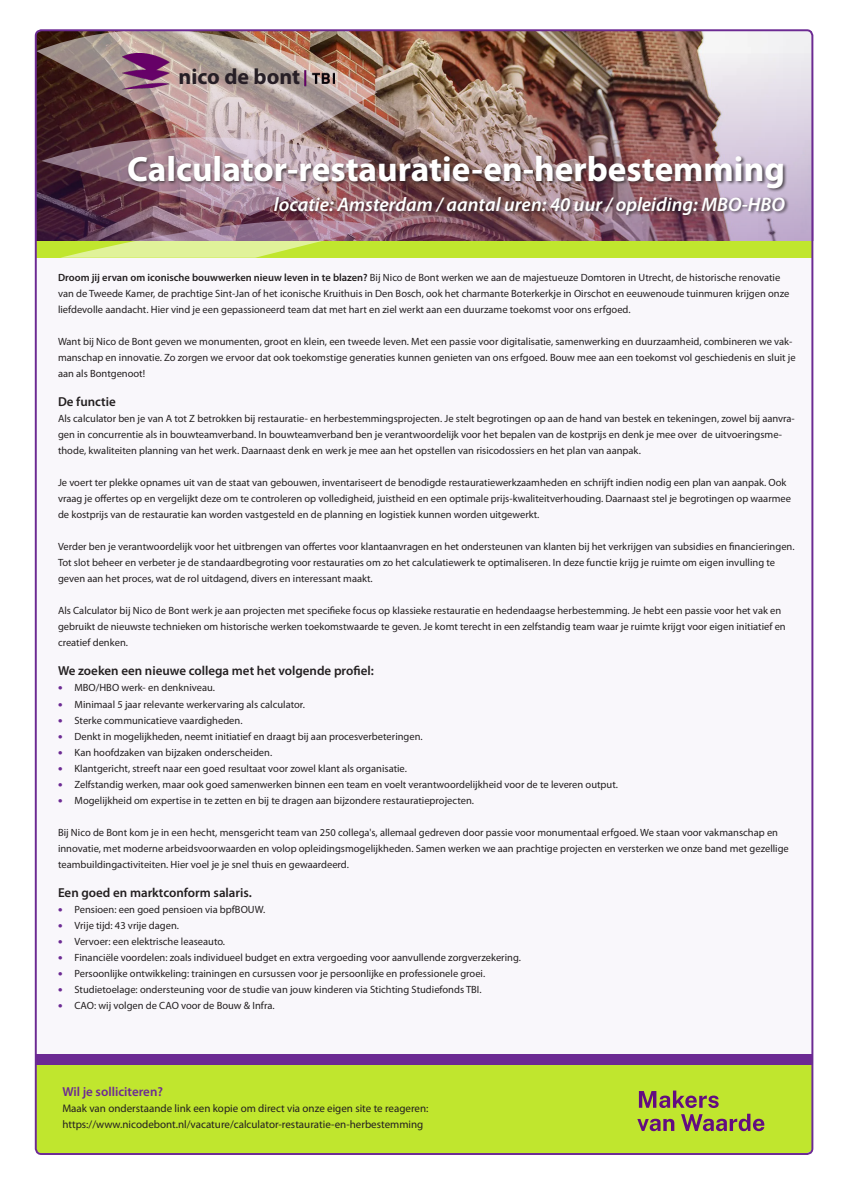
<style>
.page{position:relative;width:842px;height:1191px;background:#fff}
.page>*{position:absolute;margin:0;border:0;box-sizing:border-box;transform-origin:0 0}
.t1{font:700 35.3px "Myriad Pro";color:#fff}
.t2{font:700 22px "Myriad Pro";color:#231f20}
.t3{font:italic 600 19.6px "Myriad Pro";color:#fff}
.t4{font:600 13px "Myriad Pro";color:#231f20}
.t5{font:600 13px "Myriad Pro";color:#6c2a93}
.t6{font:11px "Myriad Pro";color:#231f20}
.t7{font:10.5px/16px "Myriad Pro";color:#231f20}
.s1{font-weight:600}
.s2{color:#6c2a93}
</style>
<div class="page">
<div style="left:35px;top:258px;width:779px;height:881px;background:#f9f7fb"></div>
<div style="left:38px;top:1064px;width:772px;height:88px;background:#c0e62e"></div>
<div style="left:36px;top:1054px;width:776px;height:10px;background:#6c2a93"></div>
<img style="left:377px;top:32px;width:433px;height:21px">
<div style="left:36px;top:241px;width:776px;height:17px;background:#c0e62e"></div>
<img style="left:38px;top:32px;width:339px;height:21px">
<svg style="left:61px;top:241px;width:260px;height:17px"></svg>
<svg style="left:637px;top:1090px;width:127px;height:41px;background:#a5a944"></svg>
<img style="left:38px;top:53px;width:772px;height:188px">
<div style="left:127px;top:154px;width:662px;height:65px;background:#231f20;opacity:.75"></div>
<p class="t2" style="left:179px;top:62px;width:123px">nico de bont</p>
<p class="t1" style="left:127px;top:146px;width:659px">Calculator-restauratie-en-herbestemming</p>
<p class="t3" style="left:274px;top:191px;width:512px">locatie: Amsterdam / aantal uren: 40 uur / opleiding: MBO-HBO</p>
<p class="t7" style="left:58px;top:270px;width:733px"><span class="s1">Droom jij ervan om iconische bouwwerken nieuw leven in te blazen?</span> Bij Nico de Bont werken we aan de majestueuze Domtoren in Utrecht, de historische renovatie van de Tweede Kamer, de prachtige Sint-Jan of het iconische Kruithuis in Den Bosch, ook het charmante Boterkerkje in Oirschot en eeuwenoude tuinmuren krijgen onze liefdevolle aandacht. Hier vind je een gepassioneerd team dat met hart en ziel werkt aan een duurzame toekomst voor ons erfgoed.</p>
<p class="t7" style="left:58px;top:334px;width:739px">Want bij Nico de Bont geven we monumenten, groot en klein, een tweede leven. Met een passie voor digitalisatie, samenwerking en duurzaamheid, combineren we vak&shy;manschap en innovatie. Zo zorgen we ervoor dat ook toekomstige generaties kunnen genieten van ons erfgoed. Bouw mee aan een toekomst vol geschiedenis en sluit je aan als Bontgenoot!</p>
<p class="t4" style="left:58px;top:394px;width:59px">De functie</p>
<p class="t7" style="left:58px;top:411px;width:738px">Als calculator ben je van A tot Z betrokken bij restauratie- en herbestemmingsprojecten. Je stelt begrotingen op aan de hand van bestek en tekeningen, zowel bij aanvra&shy;gen in concurrentie als in bouwteamverband. In bouwteamverband ben je verantwoordelijk voor het bepalen van de kostprijs en denk je mee over de uitvoeringsme&shy;thode, kwaliteiten planning van het werk. Daarnaast denk en werk je mee aan het opstellen van risicodossiers en het plan van aanpak.</p>
<p class="t7" style="left:58px;top:475px;width:734px">Je voert ter plekke opnames uit van de staat van gebouwen, inventariseert de benodigde restauratiewerkzaamheden en schrijft indien nodig een plan van aanpak. Ook vraag je offertes op en vergelijkt deze om te controleren op volledigheid, juistheid en een optimale prijs-kwaliteitverhouding. Daarnaast stel je begrotingen op waarmee de kostprijs van de restauratie kan worden vastgesteld en de planning en logistiek kunnen worden uitgewerkt.</p>
<p class="t7" style="left:58px;top:539px;width:738px">Verder ben je verantwoordelijk voor het uitbrengen van offertes voor klantaanvragen en het ondersteunen van klanten bij het verkrijgen van subsidies en financieringen.<br>Tot slot beheer en verbeter je de standaardbegroting voor restauraties om zo het calculatiewerk te optimaliseren. In deze functie krijg je ruimte om eigen invulling te geven aan het proces, wat de rol uitdagend, divers en interessant maakt.</p>
<p class="t7" style="left:58px;top:603px;width:729px">Als Calculator bij Nico de Bont werk je aan projecten met specifieke focus op klassieke restauratie en hedendaagse herbestemming. Je hebt een passie voor het vak en gebruikt de nieuwste technieken om historische werken toekomstwaarde te geven. Je komt terecht in een zelfstandig team waar je ruimte krijgt voor eigen initiatief en creatief denken.</p>
<p class="t4" style="left:58px;top:663px;width:317px">We zoeken een nieuwe collega met het volgende profiel:</p>
<p class="t7" style="left:58px;top:680px;width:158px"><span class="s2">●</span> MBO/HBO werk- en denkniveau.</p>
<p class="t7" style="left:58px;top:696px;width:248px"><span class="s2">●</span> Minimaal 5 jaar relevante werkervaring als calculator.</p>
<p class="t7" style="left:58px;top:712px;width:186px"><span class="s2">●</span> Sterke communicatieve vaardigheden.</p>
<p class="t7" style="left:58px;top:728px;width:366px"><span class="s2">●</span> Denkt in mogelijkheden, neemt initiatief en draagt bij aan procesverbeteringen.</p>
<p class="t7" style="left:58px;top:744px;width:216px"><span class="s2">●</span> Kan hoofdzaken van bijzaken onderscheiden.</p>
<p class="t7" style="left:58px;top:760px;width:350px"><span class="s2">●</span> Klantgericht, streeft naar een goed resultaat voor zowel klant als organisatie.</p>
<p class="t7" style="left:58px;top:776px;width:561px"><span class="s2">●</span> Zelfstandig werken, maar ook goed samenwerken binnen een team en voelt verantwoordelijkheid voor de te leveren output.</p>
<p class="t7" style="left:58px;top:792px;width:417px"><span class="s2">●</span> Mogelijkheid om expertise in te zetten en bij te dragen aan bijzondere restauratieprojecten.</p>
<p class="t7" style="left:58px;top:824px;width:732px">Bij Nico de Bont kom je in een hecht, mensgericht team van 250 collega's, allemaal gedreven door passie voor monumentaal erfgoed. We staan voor vakmanschap en innovatie, met moderne arbeidsvoorwaarden en volop opleidingsmogelijkheden. Samen werken we aan prachtige projecten en versterken we onze band met gezellige teambuildingactiviteiten. Hier voel je je snel thuis en gewaardeerd.</p>
<p class="t4" style="left:58px;top:884px;width:195px">Een goed en marktconform salaris.</p>
<p class="t7" style="left:58px;top:901px;width:209px"><span class="s2">●</span> Pensioen: een goed pensioen via bpfBOUW.</p>
<p class="t7" style="left:58px;top:917px;width:123px"><span class="s2">●</span> Vrije tijd: 43 vrije dagen.</p>
<p class="t7" style="left:58px;top:933px;width:169px"><span class="s2">●</span> Vervoer: een elektrische leaseauto.</p>
<p class="t7" style="left:58px;top:949px;width:464px"><span class="s2">●</span> Financiële voordelen: zoals individueel budget en extra vergoeding voor aanvullende zorgverzekering.</p>
<p class="t7" style="left:58px;top:965px;width:429px"><span class="s2">●</span> Persoonlijke ontwikkeling: trainingen en cursussen voor je persoonlijke en professionele groei.</p>
<p class="t7" style="left:58px;top:981px;width:425px"><span class="s2">●</span> Studietoelage: ondersteuning voor de studie van jouw kinderen via Stichting Studiefonds TBI.</p>
<p class="t7" style="left:58px;top:997px;width:218px"><span class="s2">●</span> CAO: wij volgen de CAO voor de Bouw &amp; Infra.</p>
<p class="t5" style="left:62px;top:1083px;width:102px">Wil je solliciteren?</p>
<p class="t6" style="left:62px;top:1101px;width:368px">Maak van onderstaande link een kopie om direct via onze eigen site te reageren:</p>
<p class="t6" style="left:62px;top:1117px;width:363px">https://www.nicodebont.nl/vacature/calculator-restauratie-en-herbestemming</p>
</div>
